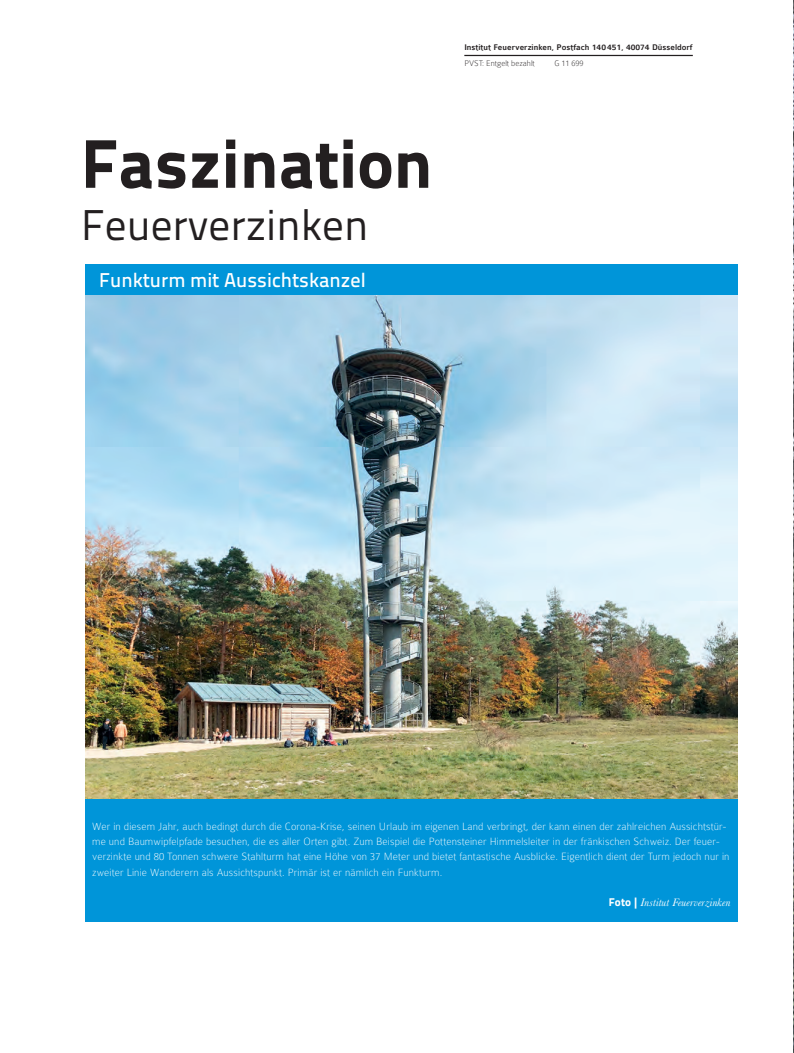
<style>
.page{position:relative;width:794px;height:1053px;background:#fff}
.page>*{position:absolute;margin:0;border:0;box-sizing:border-box;transform-origin:0 0}
.t1{font:800 68.75px "Titillium Text 22 L";color:#231f20}
.t2{font:43px "Titillium Text 22 L";color:#231f20}
.t3{font:500 20px "Titillium Text 22 L";color:#fff}
.t4{font:100 11.25px/15.2px "Colaborate";letter-spacing:.01em;color:#fff}
.t5{font:italic 11.25px "Baskerville";letter-spacing:.01em;color:#fff}
.t6{font:500 8.75px "Colaborate";color:#231f20}
.t7{font:100 8.75px "Colaborate";color:#231f20}
.s1{font-family:"Titillium Text 22 L";font-weight:800;font-style:normal}
</style>
<div class="page">
<img style="left:85px;top:295px;width:652px;height:504px">
<img style="left:793px;top:0;width:1px;height:1052px">
<hr style="left:464px;top:55px;width:229px;height:1px;background:#231f20">
<div style="left:85px;top:799px;width:652px;height:122px;background:#0095d9"></div>
<div style="left:85px;top:264px;width:652px;height:31px;background:#0095d9"></div>
<h1 class="t1" style="left:81px;top:110px;width:353px">Faszination</h1>
<h2 class="t2" style="left:81px;top:193px;width:289px">Feuerverzinken</h2>
<h3 class="t3" style="left:99px;top:264px;width:268px">Funkturm mit Aussichtskanzel</h3>
<p class="t6" style="left:464px;top:42px;width:230px">Institut Feuerverzinken, Postfach 140451, 40074 Düsseldorf</p>
<p class="t7" style="left:464px;top:58px;width:72px">PVST: Entgelt bezahlt</p>
<p class="t7" style="left:554px;top:58px;width:31px">G 11 699</p>
<p class="t4" style="left:92px;top:818px;width:639px">Wer in diesem Jahr, auch bedingt durch die Corona-Krise, seinen Urlaub im eigenen Land verbringt, der kann einen der zahlreichen Aussichtstür&shy;me und Baumwipfelpfade besuchen, die es aller Orten gibt. Zum Beispiel die Pottensteiner Himmelsleiter in der fränkischen Schweiz. Der feuer&shy;verzinkte und 80 Tonnen schwere Stahlturm hat eine Höhe von 37 Meter und bietet fantastische Ausblicke. Eigentlich dient der Turm jedoch nur in zweiter Linie Wanderern als Aussichtspunkt. Primär ist er nämlich ein Funkturm.</p>
<p class="t5" style="left:609px;top:895px;width:123px"><span class="s1">Foto |</span> Institut Feuerverzinken</p>
</div>
